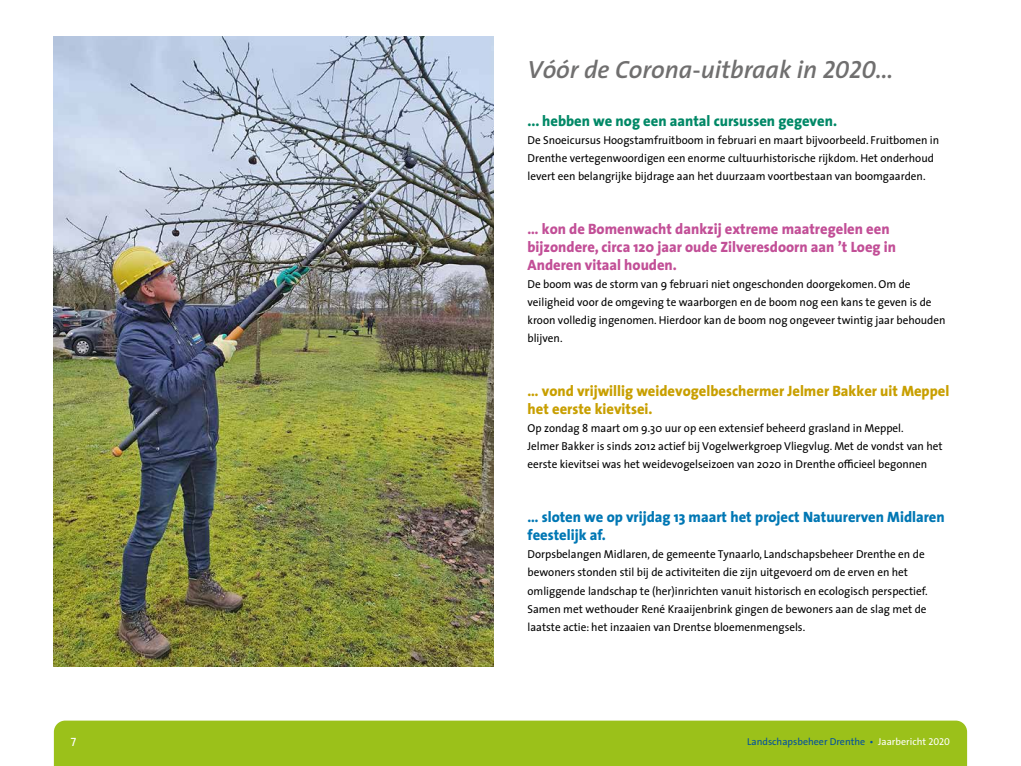
<style>
.page{position:relative;width:1021px;height:766px;background:#fff}
.page>*{position:absolute;margin:0;border:0;box-sizing:border-box;transform-origin:0 0}
.t1{font:italic 600 25px "The Sans";color:#706f6f}
.t2{font:800 15px/18px "The Sans";color:#c24f97}
.t3{font:800 15px/18px "The Sans";color:#c89f00}
.t4{font:800 15px/18px "The Sans";color:#0077b4}
.t5{font:800 15px "The Sans";color:#086}
.t6{font:12px "The Sans Regular Caps";color:#fff}
.t7{font:11.5px/18px "The Sans";color:#000}
.t8{font:10px "The Sans";color:#004f9f}
.s1{font-family:"The Sans Semi Bold Italic Caps";font-weight:400;font-style:normal}
.s2{color:#fff}
.s3{font-family:"The Sans Caps";color:#fff}
</style>
<div class="page">
<img style="left:54px;top:36px;width:439px;height:630px">
<div style="left:54px;top:720px;width:913px;height:45px;background:#9bc11a"></div>
<h1 class="t1" style="left:527px;top:49px;width:367px">Vóór de Corona-uitbraak in <span class="s1">2020</span>…</h1>
<h2 class="t5" style="left:527px;top:108px;width:311px">... hebben we nog een aantal cursussen gegeven.</h2>
<p class="t7" style="left:527px;top:131px;width:413px">De Snoeicursus Hoogstamfruitboom in februari en maart bijvoorbeeld. Fruitbomen in<br>Drenthe vertegenwoordigen een enorme cultuurhistorische rijkdom. Het onderhoud levert een belangrijke bijdrage aan het duurzaam voortbestaan van boomgaarden.</p>
<h2 class="t2" style="left:527px;top:220px;width:370px">… kon de Bomenwacht dankzij extreme maatregelen een bijzondere, circa 120 jaar oude Zilveresdoorn aan ’t Loeg in<br>Anderen vitaal houden.</h2>
<p class="t7" style="left:527px;top:275px;width:419px">De boom was de storm van 9 februari niet ongeschonden doorgekomen. Om de veiligheid voor de omgeving te waarborgen en de boom nog een kans te geven is de kroon volledig ingenomen. Hierdoor kan de boom nog ongeveer twintig jaar behouden blijven.</p>
<h2 class="t3" style="left:527px;top:382px;width:423px">… vond vrijwillig weidevogelbeschermer Jelmer Bakker uit Meppel het eerste kievitsei.</h2>
<p class="t7" style="left:527px;top:419px;width:416px">Op zondag 8 maart om 9.30 uur op een extensief beheerd grasland in Meppel.<br>Jelmer Bakker is sinds 2012 actief bij Vogelwerkgroep Vliegvlug. Met de vondst van het eerste kievitsei was het weidevogelseizoen van 2020 in Drenthe officieel begonnen</p>
<h2 class="t4" style="left:527px;top:508px;width:419px">… sloten we op vrijdag 13 maart het project Natuurerven Midlaren feestelijk af.</h2>
<p class="t7" style="left:527px;top:545px;width:401px">Dorpsbelangen Midlaren, de gemeente Tynaarlo, Landschapsbeheer Drenthe en de bewoners stonden stil bij de activiteiten die zijn uitgevoerd om de erven en het omliggende landschap te (her)inrichten vanuit historisch en ecologisch perspectief.<br>Samen met wethouder René Kraaijenbrink gingen de bewoners aan de slag met de laatste actie: het inzaaien van Drentse bloemenmengsels.</p>
<p class="t6" style="left:71px;top:735px;width:7px">7</p>
<p class="t8" style="left:747px;top:732px;width:204px">Landschapsbeheer Drenthe • <span class="s2">Jaarbericht</span> <span class="s3">2020</span></p>
</div>
